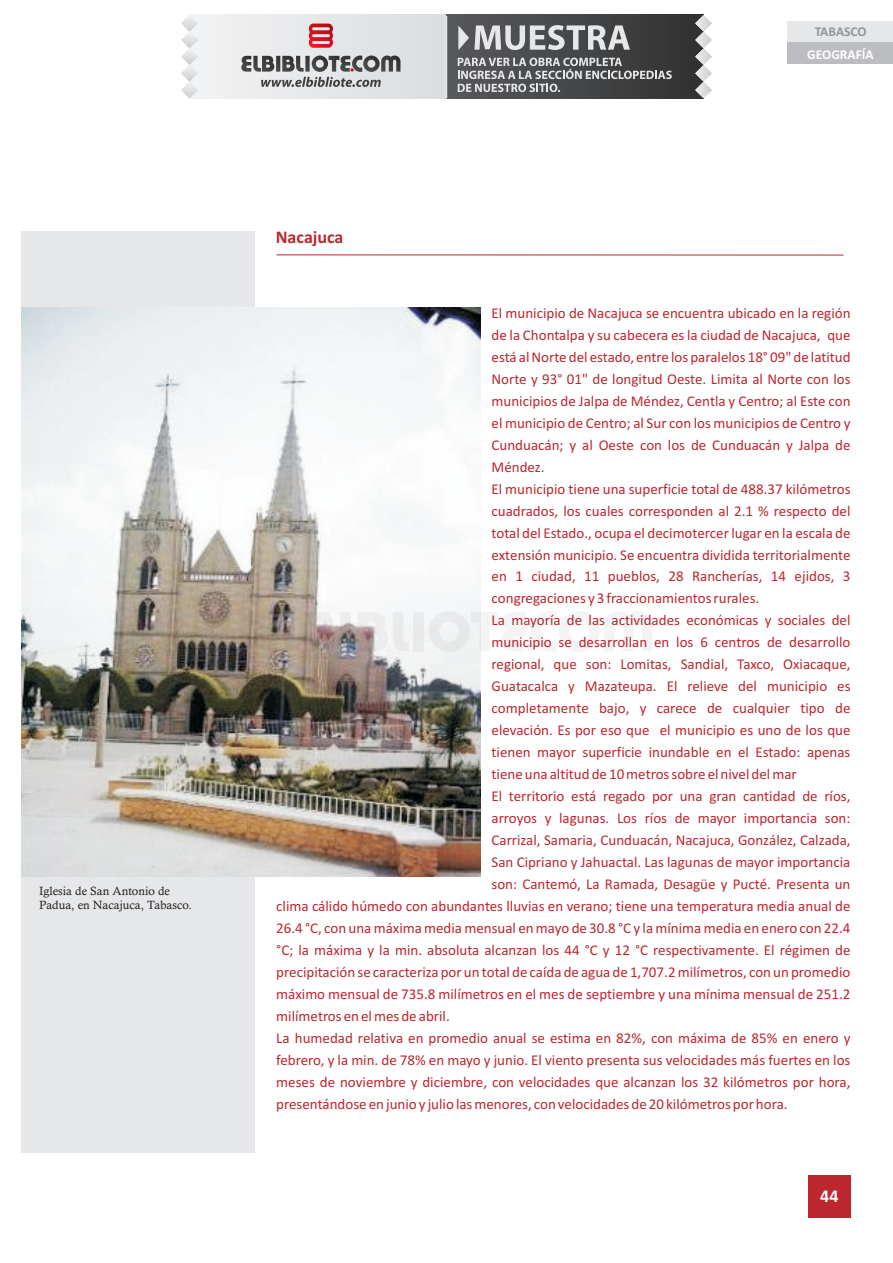
<style>
.page{position:relative;width:893px;height:1263px;background:#fff}
.page>*{position:absolute;margin:0;border:0;box-sizing:border-box;transform-origin:0 0}
.t1{font:700 18px "Calibri";color:#bc2730}
.t2{font:700 18px "Calibri";color:#fff}
.t3{font:15px "Calibri";color:#bc2730}
.t4{font:700 13.5px "Calibri";color:#fff}
.t5{font:700 13.5px "Calibri";color:#939598}
.t6{font:12px/13.8px "Calisto";color:#231f20}
</style>
<div class="page">
<div style="left:808px;top:1175px;width:42px;height:43px;background:#bc2730"></div>
<div style="left:21px;top:231px;width:234px;height:921px;background:#e6e7e9"></div>
<div style="left:787px;top:21px;width:106px;height:21px;background:#e6e7e9"></div>
<div style="left:787px;top:42px;width:106px;height:22px;background:#bcbdc0"></div>
<hr style="left:276px;top:255px;width:567px;height:1px;background:#bc2730">
<img style="left:21px;top:308px;width:460px;height:568px">
<div style="left:189px;top:15px;width:514px;height:83px;background:#e6e7e9"></div>
<svg style="left:249px;top:612px;width:29px;height:39px"></svg>
<svg style="left:284px;top:612px;width:56px;height:39px;background:#ae9d95"></svg>
<svg style="left:340px;top:612px;width:11px;height:39px"></svg>
<svg style="left:357px;top:612px;width:52px;height:39px"></svg>
<div style="left:413px;top:612px;width:11px;height:39px;background:#e9eaeb"></div>
<svg style="left:429px;top:611px;width:223px;height:41px"></svg>
<div style="left:446px;top:15px;width:257px;height:83px;background:linear-gradient(to right,#5a5b5d,#323232)"></div>
<svg style="left:181px;top:15px;width:17px;height:83px"></svg>
<svg style="left:695px;top:15px;width:17px;height:83px"></svg>
<svg style="left:309px;top:24px;width:24px;height:24px"></svg>
<svg style="left:241px;top:56px;width:159px;height:31px"></svg>
<svg style="left:458px;top:58px;width:214px;height:34px"></svg>
<svg style="left:458px;top:25px;width:172px;height:25px"></svg>
<hr style="left:446px;top:16px;width:1px;height:82px;background:#e6e7e9">
<p class="t6" style="left:39px;top:885px;width:154px">Iglesia de San Antonio de<br>Padua, en Nacajuca, Tabasco.</p>
<p class="t1" style="left:276px;top:230px;width:69px">Nacajuca</p>
<p class="t5" style="left:815px;top:26px;width:53px">TABASCO</p>
<p class="t4" style="left:807px;top:48px;width:68px">GEOGRAFÍA</p>
<p class="t3" style="left:492px;top:306px;width:360px">El municipio de Nacajuca se encuentra ubicado en la región</p>
<p class="t3" style="left:492px;top:328px;width:360px">de la Chontalpa y su cabecera es la ciudad de Nacajuca, que</p>
<p class="t3" style="left:492px;top:350px;width:361px">está al Norte del estado, entre los paralelos 18° 09" de latitud</p>
<p class="t3" style="left:492px;top:372px;width:360px">Norte y 93° 01" de longitud Oeste. Limita al Norte con los</p>
<p class="t3" style="left:492px;top:394px;width:361px">municipios de Jalpa de Méndez, Centla y Centro; al Este con</p>
<p class="t3" style="left:492px;top:416px;width:360px">el municipio de Centro; al Sur con los municipios de Centro y</p>
<p class="t3" style="left:492px;top:438px;width:360px">Cunduacán; y al Oeste con los de Cunduacán y Jalpa de</p>
<p class="t3" style="left:492px;top:460px;width:55px">Méndez.</p>
<p class="t3" style="left:492px;top:482px;width:360px">El municipio tiene una superficie total de 488.37 kilómetros</p>
<p class="t3" style="left:492px;top:504px;width:360px">cuadrados, los cuales corresponden al 2.1 % respecto del</p>
<p class="t3" style="left:492px;top:526px;width:360px">total del Estado., ocupa el decimotercer lugar en la escala de</p>
<p class="t3" style="left:492px;top:548px;width:360px">extensión municipio. Se encuentra dividida territorialmente</p>
<p class="t3" style="left:492px;top:570px;width:361px">en 1 ciudad, 11 pueblos, 28 Rancherías, 14 ejidos, 3</p>
<p class="t3" style="left:491px;top:592px;width:269px">congregaciones y 3 fraccionamientos rurales.</p>
<p class="t3" style="left:491px;top:614px;width:360px">La mayoría de las actividades económicas y sociales del</p>
<p class="t3" style="left:491px;top:636px;width:360px">municipio se desarrollan en los 6 centros de desarrollo</p>
<p class="t3" style="left:491px;top:658px;width:360px">regional, que son: Lomitas, Sandial, Taxco, Oxiacaque,</p>
<p class="t3" style="left:491px;top:680px;width:360px">Guatacalca y Mazateupa. El relieve del municipio es</p>
<p class="t3" style="left:491px;top:702px;width:360px">completamente bajo, y carece de cualquier tipo de</p>
<p class="t3" style="left:491px;top:724px;width:360px">elevación. Es por eso que el municipio es uno de los que</p>
<p class="t3" style="left:491px;top:746px;width:360px">tienen mayor superficie inundable en el Estado: apenas</p>
<p class="t3" style="left:491px;top:768px;width:307px">tiene una altitud de 10 metros sobre el nivel del mar</p>
<p class="t3" style="left:491px;top:790px;width:361px">El territorio está regado por una gran cantidad de ríos,</p>
<p class="t3" style="left:491px;top:812px;width:360px">arroyos y lagunas. Los ríos de mayor importancia son:</p>
<p class="t3" style="left:491px;top:834px;width:361px">Carrizal, Samaria, Cunduacán, Nacajuca, González, Calzada,</p>
<p class="t3" style="left:491px;top:856px;width:360px">San Cipriano y Jahuactal. Las lagunas de mayor importancia</p>
<p class="t3" style="left:491px;top:878px;width:360px">son: Cantemó, La Ramada, Desagüe y Pucté. Presenta un</p>
<p class="t3" style="left:276px;top:900px;width:576px">clima cálido húmedo con abundantes lluvias en verano; tiene una temperatura media anual de</p>
<p class="t3" style="left:276px;top:922px;width:576px">26.4 °C, con una máxima media mensual en mayo de 30.8 °C y la mínima media en enero con 22.4</p>
<p class="t3" style="left:276px;top:944px;width:576px">°C; la máxima y la min. absoluta alcanzan los 44 °C y 12 °C respectivamente. El régimen de</p>
<p class="t3" style="left:276px;top:966px;width:576px">precipitación se caracteriza por un total de caída de agua de 1,707.2 milímetros, con un promedio</p>
<p class="t3" style="left:276px;top:988px;width:576px">máximo mensual de 735.8 milímetros en el mes de septiembre y una mínima mensual de 251.2</p>
<p class="t3" style="left:276px;top:1010px;width:175px">milímetros en el mes de abril.</p>
<p class="t3" style="left:276px;top:1032px;width:576px">La humedad relativa en promedio anual se estima en 82%, con máxima de 85% en enero y</p>
<p class="t3" style="left:276px;top:1054px;width:576px">febrero, y la min. de 78% en mayo y junio. El viento presenta sus velocidades más fuertes en los</p>
<p class="t3" style="left:276px;top:1076px;width:576px">meses de noviembre y diciembre, con velocidades que alcanzan los 32 kilómetros por hora,</p>
<p class="t3" style="left:276px;top:1097px;width:513px">presentándose en junio y julio las menores, con velocidades de 20 kilómetros por hora.</p>
<p class="t2" style="left:820px;top:1189px;width:20px">44</p>
</div>
